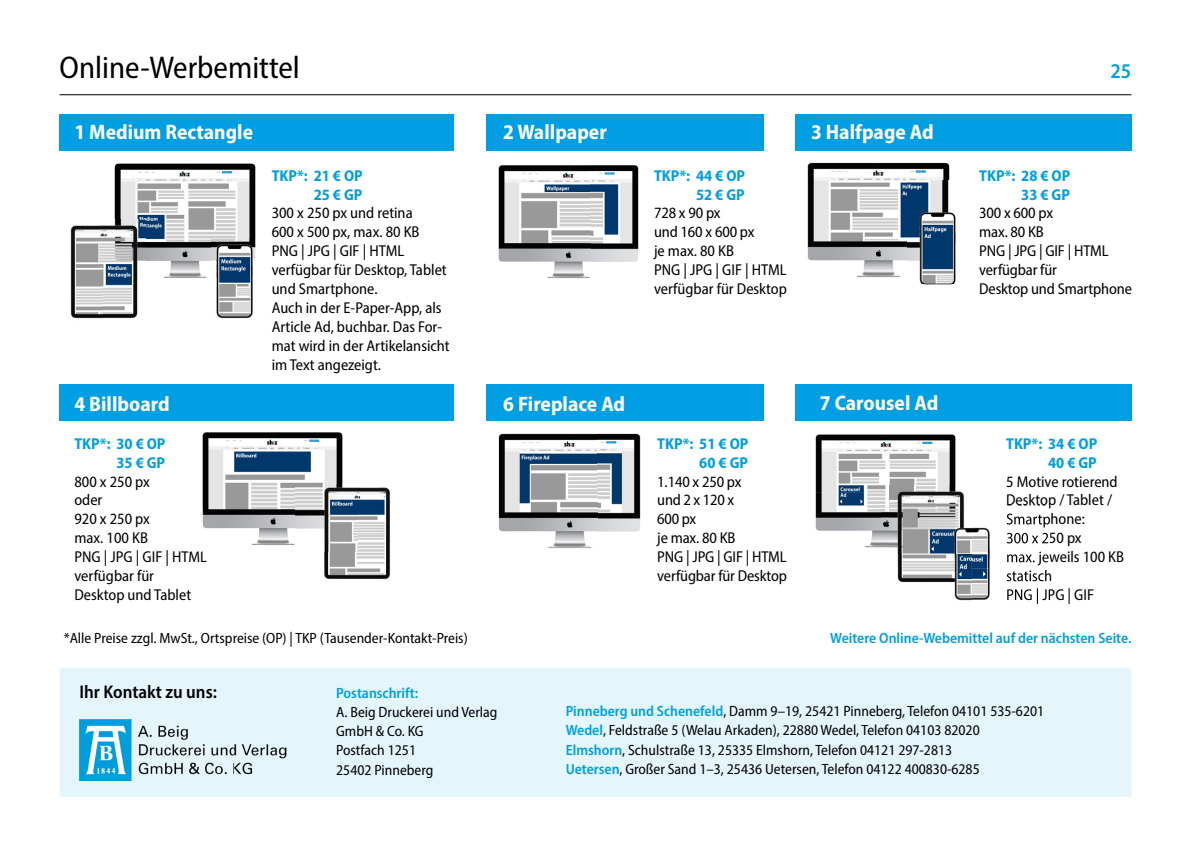
<style>
.page{position:relative;width:1191px;height:844px;background:#fff}
.page>*{position:absolute;margin:0;border:0;box-sizing:border-box;transform-origin:0 0}
.t1{font:semi-condensed 31.5px "Myriad Pro";color:#000}
.t2{font:700 semi-condensed 21px "Myriad Pro";color:#fff}
.t3{font:600 semi-condensed 21px "Myriad Pro";color:#009fe3}
.t4{font:600 semi-condensed 18.38px "Myriad Pro";color:#000}
.t5{font:semi-condensed 15.75px/18.9px "Myriad Pro";color:#000}
.t6{font:700 semi-condensed 15.75px/18.9px "Myriad Pro";color:#009fe3;text-align:right}
.t7{font:semi-condensed 14.88px/19.2px "Myriad Pro";color:#000}
.t8{font:600 semi-condensed 14.88px "Myriad Pro";color:#009fe3}
.s1{font-weight:600;color:#009fe3}
</style>
<div class="page">
<div style="left:60px;top:668px;width:1071px;height:128px;background:#e5f5fc"></div>
<img style="left:80px;top:719px;width:206px;height:61px">
<div style="left:60px;top:114px;width:394px;height:36px;background:#009fe3"></div>
<div style="left:486px;top:114px;width:278px;height:36px;background:#009fe3"></div>
<img style="left:114px;top:163px;width:142px;height:78px">
<img style="left:145px;top:241px;width:67px;height:37px">
<img style="left:70px;top:225px;width:33px;height:94px">
<img style="left:103px;top:284px;width:35px;height:35px">
<img style="left:99px;top:220px;width:46px;height:64px">
<img style="left:498px;top:165px;width:141px;height:114px">
<img style="left:212px;top:239px;width:44px;height:80px">
<div style="left:795px;top:114px;width:336px;height:36px;background:#009fe3"></div>
<div style="left:60px;top:384px;width:394px;height:37px;background:#009fe3"></div>
<img style="left:807px;top:162px;width:143px;height:35px">
<img style="left:807px;top:197px;width:101px;height:81px">
<img style="left:921px;top:283px;width:34px;height:2px">
<img style="left:908px;top:180px;width:48px;height:103px">
<img style="left:202px;top:432px;width:141px;height:77px">
<img style="left:202px;top:509px;width:94px;height:36px">
<img style="left:357px;top:487px;width:34px;height:47px">
<img style="left:324px;top:534px;width:66px;height:45px">
<img style="left:296px;top:484px;width:61px;height:67px">
<hr style="left:60px;top:94px;width:1071px;height:1px;background:#000">
<div style="left:486px;top:384px;width:278px;height:37px;background:#009fe3"></div>
<img style="left:498px;top:433px;width:143px;height:116px">
<div style="left:795px;top:384px;width:336px;height:37px;background:#009fe3"></div>
<img style="left:815px;top:434px;width:99px;height:58px">
<img style="left:914px;top:434px;width:42px;height:51px">
<img style="left:815px;top:492px;width:71px;height:56px">
<img style="left:889px;top:485px;width:76px;height:20px">
<img style="left:972px;top:527px;width:75px;height:77px">
<img style="left:1007px;top:505px;width:39px;height:1px">
<img style="left:1006px;top:513px;width:43px;height:14px">
<img style="left:1006px;top:532px;width:43px;height:14px">
<img style="left:1007px;top:551px;width:42px;height:14px">
<img style="left:1006px;top:570px;width:43px;height:11px">
<img style="left:1007px;top:588px;width:42px;height:15px">
<img style="left:881px;top:505px;width:91px;height:48px">
<img style="left:897px;top:553px;width:75px;height:48px">
<img style="left:889px;top:505px;width:81px;height:48px">
<h1 class="t1" style="left:60px;top:48px;width:242px">Online-Werbemittel</h1>
<h2 class="t3" style="left:1110px;top:58px;width:22px">25</h2>
<h2 class="t2" style="left:74px;top:119px;width:180px">1 Medium Rectangle</h2>
<h2 class="t2" style="left:503px;top:119px;width:105px">2 Wallpaper</h2>
<h2 class="t2" style="left:811px;top:119px;width:124px">3 Halfpage Ad</h2>
<h2 class="t2" style="left:74px;top:390px;width:97px">4 Billboard</h2>
<p class="t6" style="left:74px;top:433px;width:93px">TKP*: 30 € OP<br>35 € GP</p>
<p class="t5" style="left:74px;top:471px;width:134px">800 x 250 px<br>oder<br>920 x 250 px<br>max. 100 KB<br>PNG | JPG | GIF | HTML verfügbar für<br>Desktop und Tablet</p>
<p class="t6" style="left:272px;top:165px;width:93px">TKP*: 21 € OP<br>25 € GP</p>
<p class="t5" style="left:272px;top:203px;width:179px">300 x 250 px und retina<br>600 x 500 px, max. 80 KB<br>PNG | JPG | GIF | HTML verfügbar für Desktop, Tablet und Smartphone.<br>Auch in der E-Paper-App, als<br>Article Ad, buchbar. Das For&shy;mat wird in der Artikelansicht im Text angezeigt.</p>
<p class="t6" style="left:654px;top:165px;width:93px">TKP*: 44 € OP<br>52 € GP</p>
<p class="t5" style="left:654px;top:203px;width:134px">728 x 90 px<br>und 160 x 600 px<br>je max. 80 KB<br>PNG | JPG | GIF | HTML verfügbar für Desktop</p>
<h2 class="t2" style="left:513px;top:386px;width:123px">6 Fireplace Ad</h2>
<h2 class="t2" style="left:503px;top:390px;width:123px">6 Fireplace Ad</h2>
<p class="t6" style="left:657px;top:433px;width:93px">TKP*: 51 € OP<br>60 € GP</p>
<p class="t5" style="left:657px;top:471px;width:131px">1.140 x 250 px<br>und 2 x 120 x<br>600 px<br>je max. 80 KB<br>PNG | JPG | GIF | HTML verfügbar für Desktop</p>
<h2 class="t2" style="left:820px;top:389px;width:120px">7 Carousel Ad</h2>
<p class="t6" style="left:979px;top:165px;width:93px">TKP*: 28 € OP<br>33 € GP</p>
<p class="t5" style="left:979px;top:203px;width:154px">300 x 600 px<br>max. 80 KB<br>PNG | JPG | GIF | HTML verfügbar für<br>Desktop und Smartphone</p>
<p class="t6" style="left:1006px;top:433px;width:93px">TKP*: 34 € OP<br>40 € GP</p>
<p class="t5" style="left:1006px;top:471px;width:113px">5 Motive rotierend<br>Desktop / Tablet /</p>
<p class="t5" style="left:1006px;top:547px;width:119px">max. jeweils 100 KB</p>
<p class="t5" style="left:1006px;top:585px;width:89px">PNG | JPG | GIF</p>
<p class="t7" style="left:64px;top:628px;width:405px">*Alle Preise zzgl. MwSt., Ortspreise (OP) | TKP (Tausender-Kontakt-Preis)</p>
<p class="t8" style="left:830px;top:628px;width:303px">Weitere Online-Webemittel auf der nächsten Seite.</p>
<p class="t4" style="left:79px;top:679px;width:139px">Ihr Kontakt zu uns:</p>
<p class="t8" style="left:336px;top:683px;width:83px">Postanschrift:</p>
<p class="t7" style="left:336px;top:701px;width:163px">A. Beig Druckerei und Verlag<br>GmbH &amp; Co. KG<br>Postfach 1251<br>25402 Pinneberg</p>
<p class="t7" style="left:566px;top:701px;width:480px"><span class="s1">Pinneberg und Schenefeld</span>, Damm 9–19, 25421 Pinneberg, Telefon 04101 535-6201<br><span class="s1">Wedel</span>, Feldstraße 5 (Welau Arkaden), 22880 Wedel, Telefon 04103 82020<br><span class="s1">Elmshorn</span>, Schulstraße 13, 25335 Elmshorn, Telefon 04121 297-2813<br><span class="s1">Uetersen</span>, Großer Sand 1–3, 25436 Uetersen, Telefon 04122 400830-6285</p>
</div>
